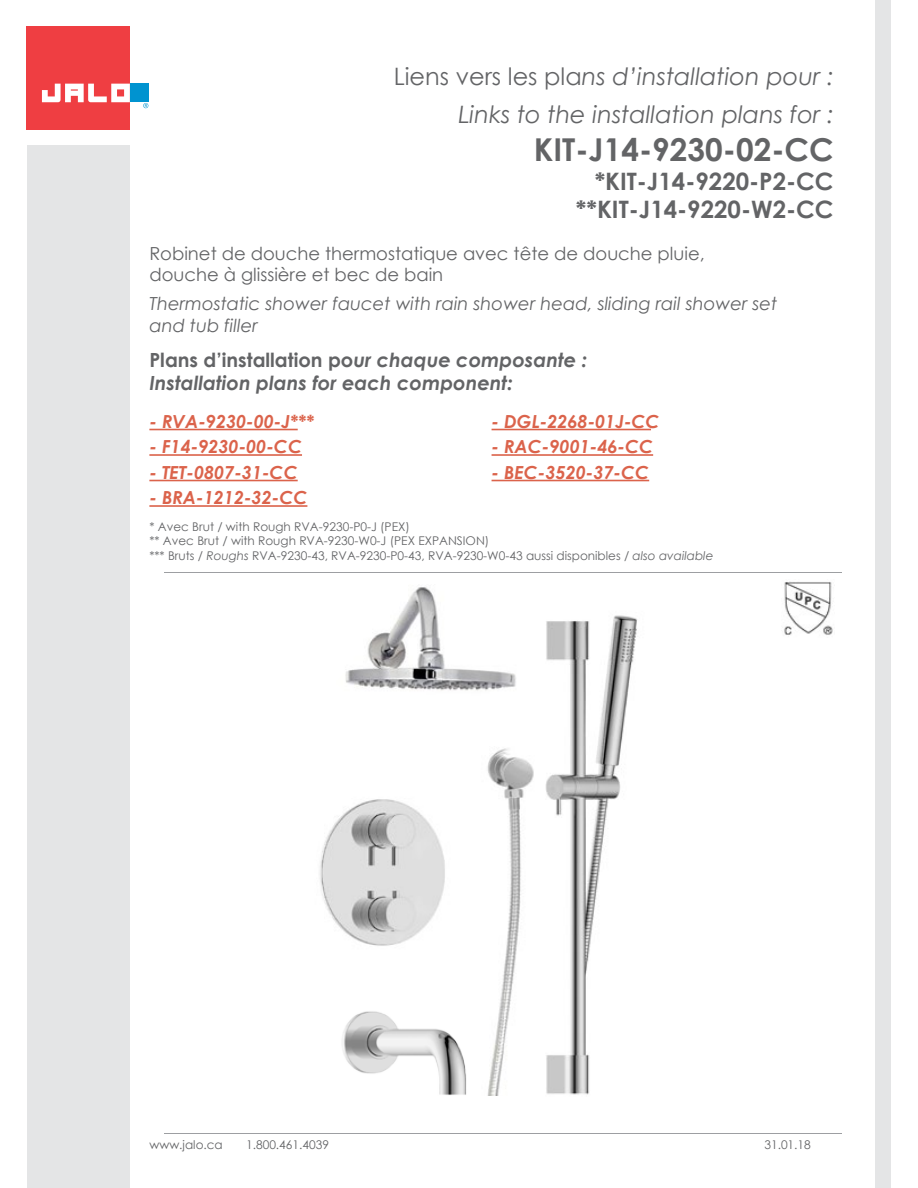
<style>
.page{position:relative;width:918px;height:1188px;background:#fff}
.page>*{position:absolute;margin:0;border:0;box-sizing:border-box;transform-origin:0 0}
.t1{font:700 31.5px "Century Gothic";color:#636466}
.t2{font:italic 24px/37.8px "Century Gothic";color:#636466;text-align:right}
.t3{font:700 24px/28.8px "Century Gothic";color:#636466;text-align:right}
.t4{font:italic 700 19.5px/23.4px "Century Gothic";color:#636466}
.t5{font:italic 700 18px "Century Gothic";color:#db634b}
.t6{font:18px/21.6px "Century Gothic";color:#636466}
.t7{font:italic 18px/21.6px "Century Gothic";color:#636466}
.t8{font:12px/14.4px "Century Gothic";color:#636466}
.s1{font-style:normal}
.s2{font-style:inherit}
.s3{font-style:italic}
</style>
<div class="page">
<div style="left:876px;top:0;width:15px;height:1188px;background:#e4e5e6"></div>
<hr style="left:164px;top:1134px;width:678px;height:1px;background:#9d9fa2">
<div style="left:27px;top:146px;width:103px;height:1042px;background:#e4e5e6"></div>
<div style="left:26px;top:26px;width:104px;height:103px;background:#ef3e42"></div>
<div style="left:130px;top:84px;width:18px;height:18px;background:#0093d0"></div>
<svg style="left:42px;top:84px;width:88px;height:18px"></svg>
<svg style="left:143px;top:103px;width:5px;height:5px"></svg>
<img style="left:784px;top:581px;width:49px;height:54px">
<hr style="left:164px;top:573px;width:678px;height:1px;background:#9d9fa2">
<hr style="left:149px;top:429px;width:149px;height:1px;background:#db634b">
<hr style="left:149px;top:454px;width:153px;height:2px;background:#db634b">
<hr style="left:149px;top:480px;width:149px;height:1px;background:#db634b">
<hr style="left:149px;top:505px;width:158px;height:2px;background:#db634b">
<hr style="left:492px;top:429px;width:159px;height:1px;background:#db634b">
<hr style="left:492px;top:454px;width:161px;height:2px;background:#db634b">
<hr style="left:492px;top:480px;width:157px;height:1px;background:#db634b">
<img style="left:342px;top:1011px;width:124px;height:84px">
<img style="left:493px;top:615px;width:144px;height:481px">
<img style="left:487px;top:722px;width:48px;height:373px">
<img style="left:345px;top:587px;width:173px;height:120px">
<img style="left:319px;top:799px;width:126px;height:147px">
<h2 class="t2" style="left:394px;top:57px;width:441px"><span class="s1">Liens vers les pla</span>ns d’installation pour :<br>Links to the installation plans for :</h2>
<h1 class="t1" style="left:534px;top:126px;width:301px">KIT-J<span class="s2">14</span>-9230-0<span class="s2">2</span>-CC</h1>
<h2 class="t3" style="left:576px;top:165px;width:259px">*KIT-J<span class="s2">14</span>-9220-P<span class="s2">2</span>-CC **KIT-J<span class="s2">14</span>-9220-W<span class="s2">2</span>-CC</h2>
<h3 class="t6" style="left:149px;top:242px;width:557px">Robinet de douche thermostatique avec tête de douche pluie, douche à glissière et bec de bain</h3>
<h3 class="t7" style="left:149px;top:292px;width:629px">Thermostatic shower faucet with rain shower head, sliding rail shower set and tub filler</h3>
<h3 class="t4" style="left:149px;top:347px;width:439px"><span class="s1">Plans d’installation po</span>ur chaque composante :<br>Installation plans for each component:</h3>
<h3 class="t5" style="left:149px;top:408px;width:166px">- RVA-9230-00<span class="s2">-J</span>***</h3>
<h3 class="t5" style="left:149px;top:433px;width:154px">- F14-9230-00-CC</h3>
<h3 class="t5" style="left:149px;top:459px;width:150px">- TET-0807-31-CC</h3>
<h3 class="t5" style="left:149px;top:484px;width:160px">- BRA-1212-32-CC</h3>
<h3 class="t5" style="left:492px;top:408px;width:170px">- DGL-2268-01<span class="s2">J</span>-CC</h3>
<h3 class="t5" style="left:492px;top:433px;width:163px">- RAC-9001-46-CC</h3>
<h3 class="t5" style="left:492px;top:459px;width:159px">- BEC-3520-37-CC</h3>
<p class="t8" style="left:149px;top:519px;width:566px">* Avec Brut / with Rough RVA-9230-P0-J (PEX)<br>** Avec Brut / with Rough RVA-9230-W0-J (PEX EXPANSION)<br>*** Bruts / <span class="s3">Roughs</span> RVA-9230-43, RVA-9230-P0-43, RVA-9230-W0-43 aussi disponibles / <span class="s3">also available</span></p>
<p class="t8" style="left:149px;top:1137px;width:75px">www.jalo.ca</p>
<p class="t8" style="left:246px;top:1137px;width:85px">1.800.461.4039</p>
<p class="t8" style="left:764px;top:1137px;width:48px">31.01.18</p>
</div>
